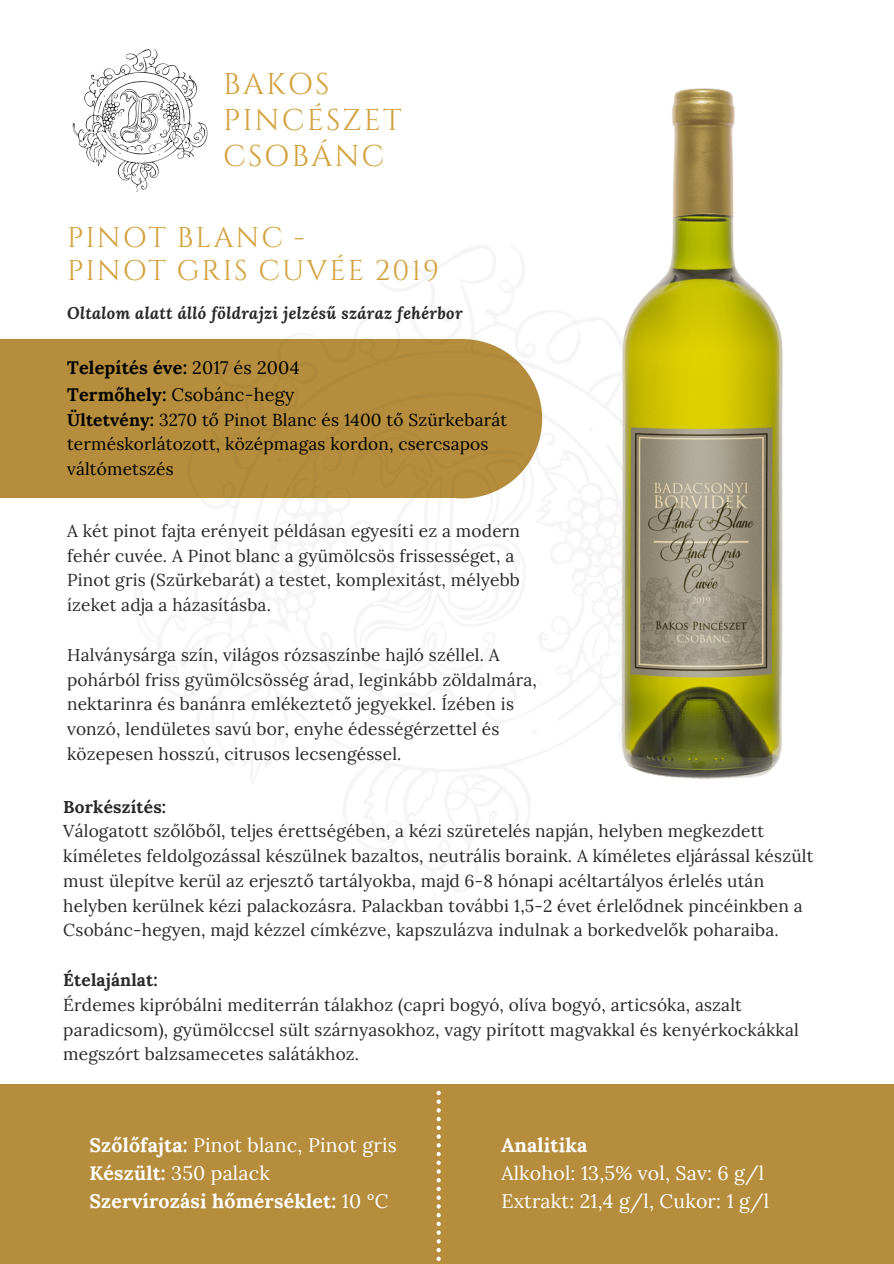
<style>
.page{position:relative;width:894px;height:1264px;background:#fff}
.page>*{position:absolute;margin:0;border:0;box-sizing:border-box;transform-origin:0 0}
.t1{font:30px "Cinzel";letter-spacing:.065em;color:#d3a13b}
.t2{font:28.5px "Cinzel";letter-spacing:.065em;color:#d3a13b}
.t3{font:19.5px "Lora";letter-spacing:.01em;color:#fff}
.t4{font:700 19.5px "Lora";letter-spacing:.01em;color:#fff}
.t5{font:700 18px "Lora";letter-spacing:.01em;color:#000}
.t6{font:18px "Lora";letter-spacing:.01em;color:#000}
.t7{font:17.25px/24.8px "Lora";letter-spacing:.01em;color:#282828}
.t8{font:17.25px/24.8px "Lora";letter-spacing:.01em;color:#000}
.t9{font:700 17.25px "Lora";letter-spacing:.01em;color:#282828}
.t10{font:italic 700 16.5px "Lora";letter-spacing:.02em;color:#282828}
.s1{font-weight:400}
.s2{font-weight:700}
</style>
<div class="page">
<div style="left:0;top:1084px;width:893px;height:179px;background:#b58d3d"></div>
<svg style="left:436px;top:1090px;width:4px;height:170px"></svg>
<div style="left:0;top:339px;width:462px;height:159px;background:#b58d3d"></div>
<img style="left:135px;top:252px;width:448px;height:633px">
<img style="left:72px;top:49px;width:136px;height:143px">
<img style="left:587px;top:88px;width:196px;height:692px">
<p class="t1" style="left:223px;top:64px;width:108px">BAKOS</p>
<p class="t1" style="left:223px;top:100px;width:180px">PINCÉSZET</p>
<p class="t1" style="left:223px;top:136px;width:163px">CSOBÁNC</p>
<p class="t2" style="left:67px;top:219px;width:239px">PINOT BLANC -</p>
<p class="t2" style="left:67px;top:253px;width:373px">PINOT GRIS CUVÉE 2019</p>
<p class="t10" style="left:67px;top:302px;width:397px">Oltalom alatt álló földrajzi jelzésű száraz fehérbor</p>
<p class="t5" style="left:67px;top:356px;width:234px">Telepítés éve: <span class="s1">2017 és 2004</span></p>
<p class="t6" style="left:67px;top:383px;width:229px"><span class="s2">Termőhely:</span> Csobánc-hegy</p>
<p class="t8" style="left:67px;top:407px;width:441px"><span class="s2">Ültetvény:</span> 3270 tő Pinot Blanc és 1400 tő Szürkebarát terméskorlátozott, középmagas kordon, csercsapos váltómetszés</p>
<p class="t7" style="left:67px;top:518px;width:454px">A két pinot fajta erényeit példásan egyesíti ez a modern fehér cuvée. A Pinot blanc a gyümölcsös frissességet, a Pinot gris (Szürkebarát) a testet, komplexitást, mélyebb ízeket adja a házasításba.</p>
<p class="t7" style="left:67px;top:642px;width:471px">Halványsárga szín, világos rózsaszínbe hajló széllel. A pohárból friss gyümölcsösség árad, leginkább zöldalmára, nektarinra és banánra emlékeztető jegyekkel. Ízében is vonzó, lendületes savú bor, enyhe édességérzettel és közepesen hosszú, citrusos lecsengéssel.</p>
<p class="t9" style="left:63px;top:795px;width:104px">Borkészítés:</p>
<p class="t7" style="left:63px;top:818px;width:751px">Válogatott szőlőből, teljes érettségében, a kézi szüretelés napján, helyben megkezdett kíméletes feldolgozással készülnek bazaltos, neutrális boraink. A kíméletes eljárással készült must ülepítve kerül az erjesztő tartályokba, majd 6-8 hónapi acéltartályos érlelés után helyben kerülnek kézi palackozásra. Palackban további 1,5-2 évet érlelődnek pincéinkben a Csobánc-hegyen, majd kézzel címkézve, kapszulázva indulnak a borkedvelők poharaiba.</p>
<p class="t9" style="left:63px;top:968px;width:96px">Ételajánlat:</p>
<p class="t7" style="left:63px;top:992px;width:736px">Érdemes kipróbálni mediterrán tálakhoz (capri bogyó, olíva bogyó, articsóka, aszalt paradicsom), gyümölccsel sült szárnyasokhoz, vagy pirított magvakkal és kenyérkockákkal megszórt balzsamecetes salátákhoz.</p>
<p class="t3" style="left:89px;top:1132px;width:309px"><span class="s2">Szőlőfajta:</span> Pinot blanc, Pinot gris</p>
<p class="t3" style="left:89px;top:1160px;width:182px"><span class="s2">Készült:</span> 350 palack</p>
<p class="t4" style="left:89px;top:1188px;width:300px">Szervírozási hőmérséklet: <span class="s1">10 °C</span></p>
<p class="t4" style="left:501px;top:1132px;width:87px">Analitika</p>
<p class="t3" style="left:501px;top:1160px;width:264px">Alkohol: 13,5% vol, Sav: 6 g/l</p>
<p class="t3" style="left:501px;top:1188px;width:269px">Extrakt: 21,4 g/l, Cukor: 1 g/l</p>
</div>
